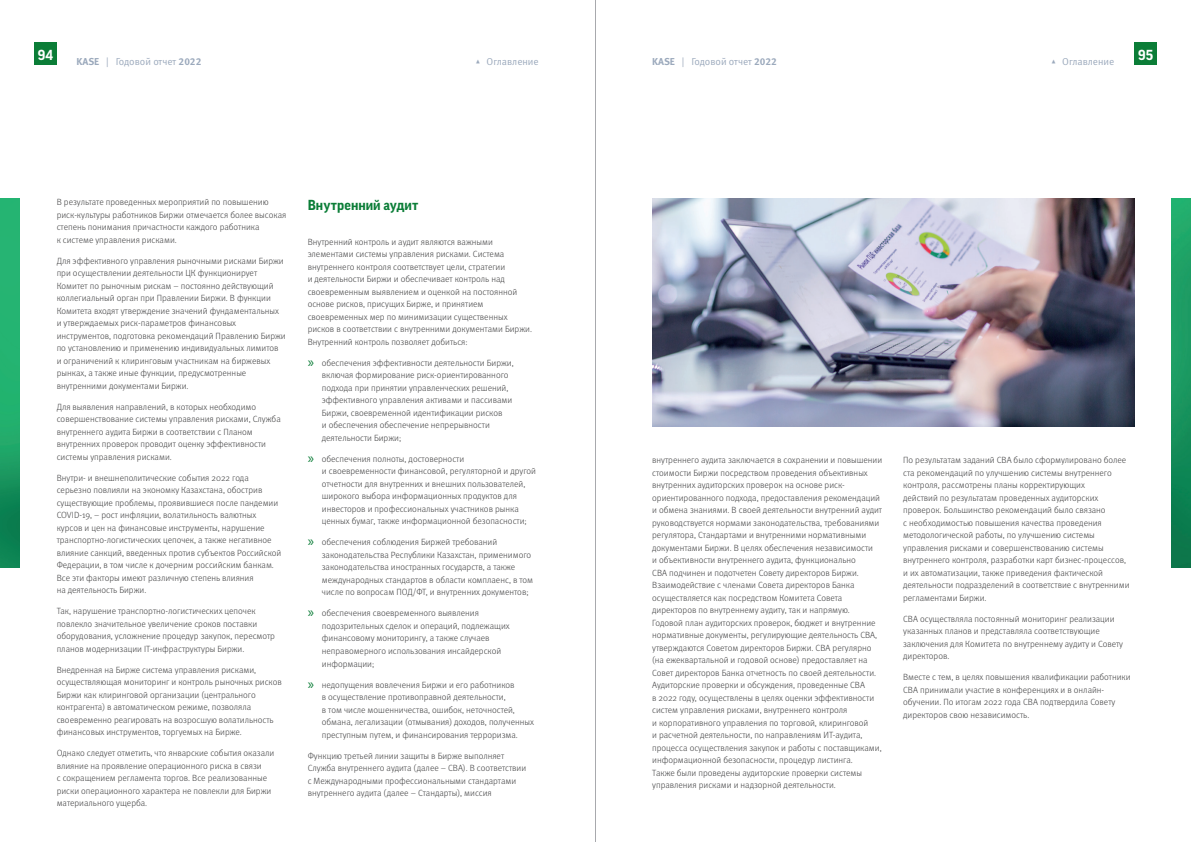
<style>
.page{position:relative;width:1191px;height:842px;background:#fff}
.page>*{position:absolute;margin:0;border:0;box-sizing:border-box;transform-origin:0 0}
.t1{font:700 14px "Good Pro";letter-spacing:.005em;color:#0b7d37}
.t2{font:700 14px "Good Pro";color:#fff}
.t3{font:10px "Meta Pro Norm";color:#9ba9bc}
.t4{font:300 9px/12.5px "Meta Pro";color:#3e3e3f}
.s1{font-family:"Meta Pro";font-weight:700}
.s2{font-family:"Myriad Pro";font-weight:400;font-size:15px;color:#0b7d37}
</style>
<div class="page">
<div style="left:34px;top:43px;width:23px;height:22px;background:#0b7d37"></div>
<div style="left:1134px;top:43px;width:23px;height:22px;background:#0b7d37"></div>
<hr style="left:595px;top:0;width:1px;height:842px;background:#a8a9ad">
<img style="left:652px;top:198px;width:482px;height:229px">
<img style="left:0;top:198px;width:20px;height:369px">
<img style="left:1171px;top:198px;width:20px;height:369px">
<h1 class="t2" style="left:38px;top:47px;width:17px">94</h1>
<h1 class="t2" style="left:1138px;top:47px;width:16px">95</h1>
<p class="t3" style="left:77px;top:54px;width:126px"><span class="s1">KASE</span> | Годовой отчет <span class="s1">2022</span></p>
<p class="t3" style="left:475px;top:54px;width:65px">▴ Оглавление</p>
<p class="t3" style="left:652px;top:54px;width:126px"><span class="s1">KASE</span> | Годовой отчет <span class="s1">2022</span></p>
<p class="t3" style="left:1050px;top:54px;width:65px">▴ Оглавление</p>
<p class="t4" style="left:57px;top:195px;width:231px">В результате проведенных мероприятий по повышению риск-культуры работников Биржи отмечается более высокая степень понимания причастности каждого работника<br>к системе управления рисками.</p>
<p class="t4" style="left:57px;top:254px;width:230px">Для эффективного управления рыночными рисками Биржи при осуществлении деятельности ЦК функционирует Комитет по рыночным рискам – постоянно действующий коллегиальный орган при Правлении Биржи. В функции Комитета входят утверждение значений фундаментальных и утверждаемых риск-параметров финансовых инструментов, подготовка рекомендаций Правлению Биржи по установлению и применению индивидуальных лимитов<br>и ограничений к клиринговым участникам на биржевых рынках, а также иные функции, предусмотренные внутренними документами Биржи.</p>
<p class="t4" style="left:57px;top:400px;width:226px">Для выявления направлений, в которых необходимо совершенствование системы управления рисками, Служба внутреннего аудита Биржи в соответствии с Планом внутренних проверок проводит оценку эффективности системы управления рисками.</p>
<p class="t4" style="left:57px;top:471px;width:226px">Внутри- и внешнеполитические события 2022 года серьезно повлияли на экономку Казахстана, обострив существующие проблемы, проявившиеся после пандемии COVID-19, – рост инфляции, волатильность валютных курсов и цен на финансовые инструменты, нарушение транспортно-логистических цепочек, а также негативное влияние санкций, введенных против субъектов Российской Федерации, в том числе к дочерним российским банкам.<br>Все эти факторы имеют различную степень влияния<br>на деятельность Биржи.</p>
<p class="t4" style="left:57px;top:604px;width:220px">Так, нарушение транспортно-логистических цепочек повлекло значительное увеличение сроков поставки оборудования, усложнение процедур закупок, пересмотр планов модернизации IT-инфраструктуры Биржи.</p>
<p class="t4" style="left:57px;top:663px;width:226px">Внедренная на Бирже система управления рисками, осуществляющая мониторинг и контроль рыночных рисков Биржи как клиринговой организации (центрального контрагента) в автоматическом режиме, позволяла своевременно реагировать на возросшую волатильность финансовых инструментов, торгуемых на Бирже.</p>
<p class="t4" style="left:57px;top:746px;width:219px">Однако следует отметить, что январские события оказали влияние на проявление операционного риска в связи<br>с сокращением регламента торгов. Все реализованные риски операционного характера не повлекли для Биржи материального ущерба.</p>
<h1 class="t1" style="left:308px;top:197px;width:112px">Внутренний аудит</h1>
<p class="t4" style="left:308px;top:235px;width:226px">Внутренний контроль и аудит являются важными элементами системы управления рисками. Система внутреннего контроля соответствует цели, стратегии<br>и деятельности Биржи и обеспечивает контроль над своевременным выявлением и оценкой на постоянной основе рисков, присущих Бирже, и принятием своевременных мер по минимизации существенных рисков в соответствии с внутренними документами Биржи.<br>Внутренний контроль позволяет добиться:</p>
<p class="t4" style="left:322px;top:356px;width:193px;text-indent:-14px"><span class="s2">»</span> обеспечения эффективности деятельности Биржи, включая формирование риск-ориентированного подхода при принятии управленческих решений, эффективного управления активами и пассивами Биржи, своевременной идентификации рисков<br>и обеспечения обеспечение непрерывности деятельности Биржи;</p>
<p class="t4" style="left:322px;top:452px;width:216px;text-indent:-14px"><span class="s2">»</span> обеспечения полноты, достоверности<br>и своевременности финансовой, регуляторной и другой отчетности для внутренних и внешних пользователей, широкого выбора информационных продуктов для инвесторов и профессиональных участников рынка ценных бумаг, также информационной безопасности;</p>
<p class="t4" style="left:322px;top:536px;width:213px;text-indent:-14px"><span class="s2">»</span> обеспечения соблюдения Биржей требований законодательства Республики Казахстан, применимого законодательства иностранных государств, а также международных стандартов в области комплаенс, в том числе по вопросам ПОД/ФТ, и внутренних документов;</p>
<p class="t4" style="left:322px;top:607px;width:189px;text-indent:-14px"><span class="s2">»</span> обеспечения своевременного выявления подозрительных сделок и операций, подлежащих финансовому мониторингу, а также случаев неправомерного использования инсайдерской информации;</p>
<p class="t4" style="left:322px;top:678px;width:214px;text-indent:-14px"><span class="s2">»</span> недопущения вовлечения Биржи и его работников<br>в осуществление противоправной деятельности,<br>в том числе мошенничества, ошибок, неточностей, обмана, легализации (отмывания) доходов, полученных преступным путем, и финансирования терроризма.</p>
<p class="t4" style="left:308px;top:749px;width:220px">Функцию третьей линии защиты в Бирже выполняет Служба внутреннего аудита (далее – СВА). В соответствии с Международными профессиональными стандартами внутреннего аудита (далее – Стандарты), миссия</p>
<p class="t4" style="left:652px;top:453px;width:231px">внутреннего аудита заключается в сохранении и повышении стоимости Биржи посредством проведения объективных внутренних аудиторских проверок на основе риск&shy;ориентированного подхода, предоставления рекомендаций и обмена знаниями. В своей деятельности внутренний аудит руководствуется нормами законодательства, требованиями регулятора, Стандартами и внутренними нормативными документами Биржи. В целях обеспечения независимости<br>и объективности внутреннего аудита, функционально<br>СВА подчинен и подотчетен Совету директоров Биржи.<br>Взаимодействие с членами Совета директоров Банка осуществляется как посредством Комитета Совета директоров по внутреннему аудиту, так и напрямую.<br>Годовой план аудиторских проверок, бюджет и внутренние нормативные документы, регулирующие деятельность СВА, утверждаются Советом директоров Биржи. СВА регулярно (на ежеквартальной и годовой основе) предоставляет на Совет директоров Банка отчетность по своей деятельности.<br>Аудиторские проверки и обсуждения, проведенные СВА<br>в 2022 году, осуществлены в целях оценки эффективности систем управления рисками, внутреннего контроля<br>и корпоративного управления по торговой, клиринговой<br>и расчетной деятельности, по направлениям ИТ-аудита, процесса осуществления закупок и работы с поставщиками, информационной безопасности, процедур листинга.<br>Также были проведены аудиторские проверки системы управления рисками и надзорной деятельности.</p>
<p class="t4" style="left:903px;top:453px;width:228px">По результатам заданий СВА было сформулировано более ста рекомендаций по улучшению системы внутреннего контроля, рассмотрены планы корректирующих<br>действий по результатам проведенных аудиторских проверок. Большинство рекомендаций было связано<br>с необходимостью повышения качества проведения методологической работы, по улучшению системы управления рисками и совершенствованию системы внутреннего контроля, разработки карт бизнес-процессов, и их автоматизации, также приведения фактической деятельности подразделений в соответствие с внутренними регламентами Биржи.</p>
<p class="t4" style="left:903px;top:612px;width:221px">СВА осуществляла постоянный мониторинг реализации указанных планов и представляла соответствующие заключения для Комитета по внутреннему аудиту и Совету директоров.</p>
<p class="t4" style="left:903px;top:670px;width:229px">Вместе с тем, в целях повышения квалификации работники СВА принимали участие в конференциях и в онлайн&shy;обучении. По итогам 2022 года СВА подтвердила Совету директоров свою независимость.</p>
</div>
